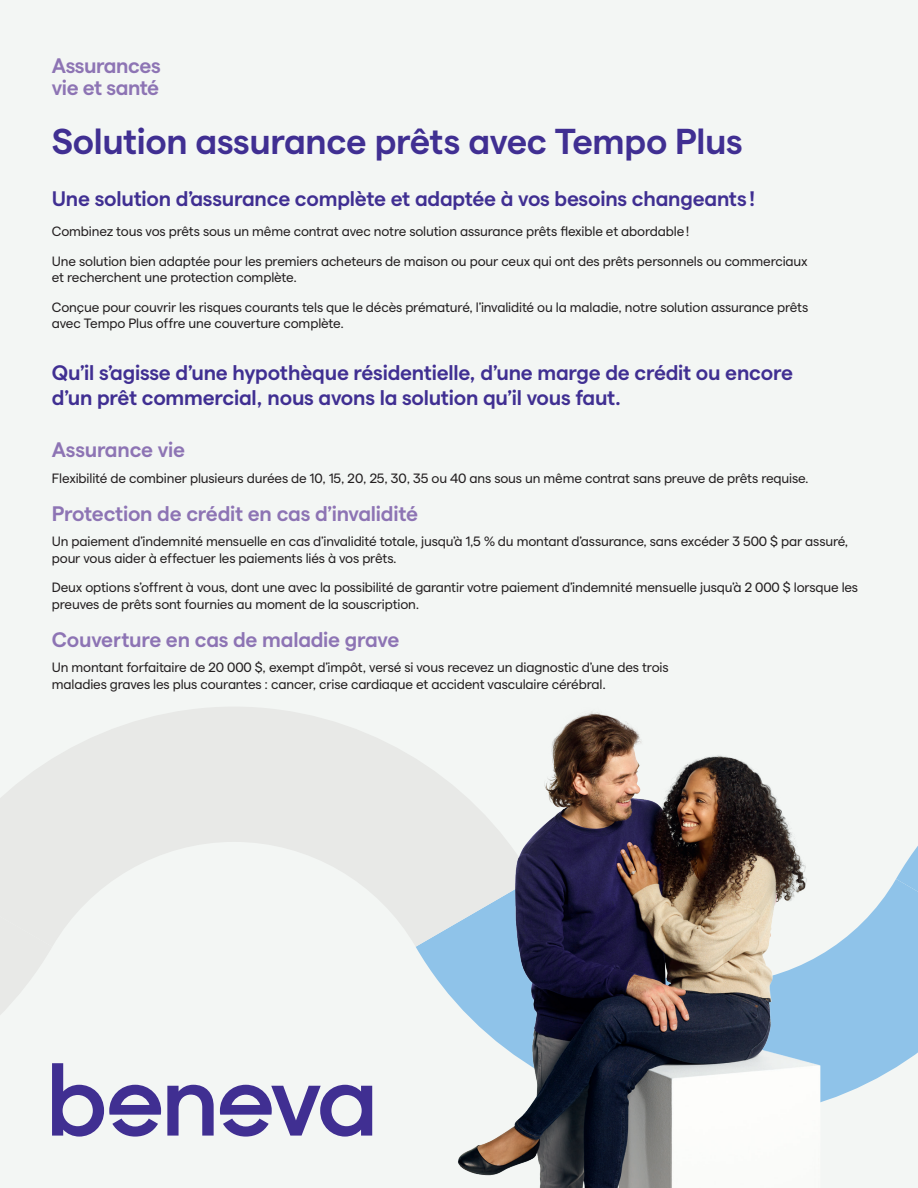
<style>
.page{position:relative;width:918px;height:1188px;background:#f3f6f4}
.page>*{position:absolute;margin:0;border:0;box-sizing:border-box;transform-origin:0 0}
.H1_-_24_24_SA1p6{font:700 36px "Matter Beneva Semi";letter-spacing:-.01em;color:#402f92}
.H2_-_14_15_SA1p6{font:700 21px/25.2px "Matter Beneva Semi";letter-spacing:-.01em;color:#402f92}
.H2_-_14_15_SA0p6_Vio{font:700 21px/21.8px "Matter Beneva Semi";letter-spacing:-.01em;color:#8d74b4}
.H2_-_14_15_SA0p9{font:700 21px "Matter Beneva Semi";letter-spacing:-.01em;color:#402f92}
.txt_courant_-_SA0p9{font:13.5px/16.2px "Matter Beneva Regular";letter-spacing:-.01em;color:#231f20}
.txt_courant_-_SA1p6{font:13.5px/16.2px "Matter Beneva Regular";letter-spacing:-.01em;color:#231f20}
</style>
<div class="page">
<svg style="left:868px;top:879px;width:50px;height:204px;background:#9dcaea"></svg>
<svg style="left:0;top:707px;width:258px;height:172px;fill:#e8e9e7"></svg>
<svg style="left:896px;top:846px;width:22px;height:101px;background:#9ecaea"></svg>
<img style="left:258px;top:708px;width:610px;height:480px">
<svg style="left:220px;top:1085px;width:152px;height:52px"></svg>
<svg style="left:167px;top:1085px;width:47px;height:51px"></svg>
<svg style="left:0;top:879px;width:161px;height:258px"></svg>
<p class="H2_-_14_15_SA0p6_Vio" style="left:52px;top:53px;width:110px">Assurances vie et santé</p>
<p class="H1_-_24_24_SA1p6" style="left:52px;top:115px;width:692px">Solution assurance prêts avec Tempo Plus</p>
<p class="H2_-_14_15_SA0p9" style="left:52px;top:183px;width:705px">Une solution d’assurance complète et adaptée à vos besoins changeants!</p>
<p class="txt_courant_-_SA0p9" style="left:52px;top:222px;width:639px">Combinez tous vos prêts sous un même contrat avec notre solution assurance prêts flexible et abordable!</p>
<p class="txt_courant_-_SA0p9" style="left:52px;top:252px;width:757px">Une solution bien adaptée pour les premiers acheteurs de maison ou pour ceux qui ont des prêts personnels ou commerciaux et recherchent une protection complète.</p>
<p class="txt_courant_-_SA1p6" style="left:52px;top:298px;width:758px">Conçue pour couvrir les risques courants tels que le décès prématuré, l’invalidité ou la maladie, notre solution assurance prêts avec Tempo Plus offre une couverture complète.</p>
<p class="H2_-_14_15_SA1p6" style="left:52px;top:358px;width:743px">Qu’il s’agisse d’une hypothèque résidentielle, d’une marge de crédit ou encore d’un prêt commercial, nous avons la solution qu’il vous faut.</p>
<p class="H2_-_14_15_SA0p6_Vio" style="left:52px;top:437px;width:135px">Assurance vie</p>
<p class="txt_courant_-_SA0p9" style="left:52px;top:469px;width:758px">Flexibilité de combiner plusieurs durées de 10, 15, 20, 25, 30, 35 ou 40 ans sous un même contrat sans preuve de prêts requise.</p>
<p class="H2_-_14_15_SA0p6_Vio" style="left:52px;top:501px;width:368px">Protection de crédit en cas d’invalidité</p>
<p class="txt_courant_-_SA0p9" style="left:52px;top:532px;width:798px">Un paiement d’indemnité mensuelle en cas d’invalidité totale, jusqu’à 1,5 % du montant d’assurance, sans excéder 3 500 $ par assuré, pour vous aider à effectuer les paiements liés à vos prêts.</p>
<p class="txt_courant_-_SA0p9" style="left:52px;top:578px;width:808px">Deux options s’offrent à vous, dont une avec la possibilité de garantir votre paiement d’indemnité mensuelle jusqu’à 2 000 $ lorsque les preuves de prêts sont fournies au moment de la souscription.</p>
<p class="H2_-_14_15_SA0p6_Vio" style="left:52px;top:627px;width:349px">Couverture en cas de maladie grave</p>
<p class="txt_courant_-_SA1p6" style="left:52px;top:658px;width:618px">Un montant forfaitaire de 20 000 $, exempt d’impôt, versé si vous recevez un diagnostic d’une des trois maladies graves les plus courantes : cancer, crise cardiaque et accident vasculaire cérébral.</p>
</div>
